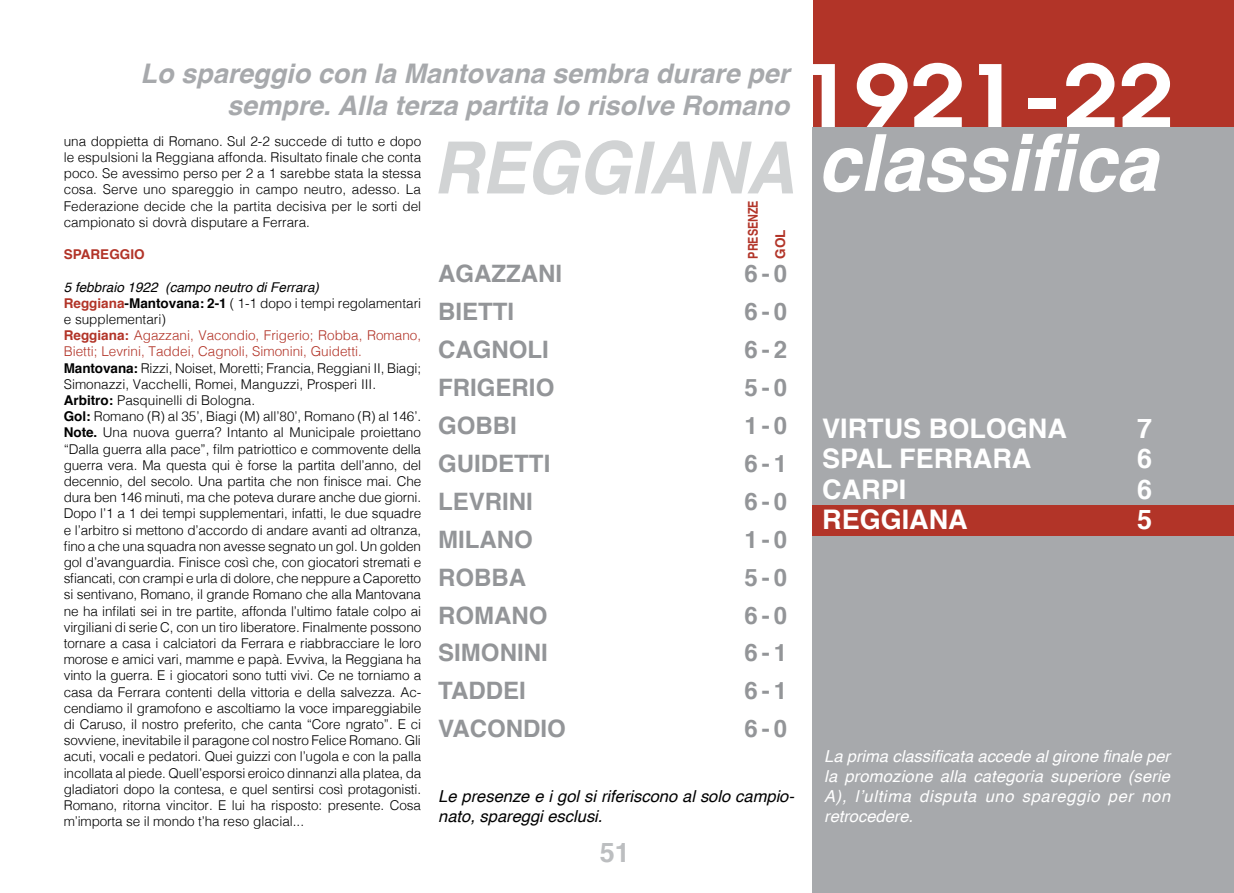
<style>
.page{position:relative;width:1234px;height:893px;background:#fff}
.page>*{position:absolute;margin:0;border:0;box-sizing:border-box;transform-origin:0 0}
.t1{font:600 86.55px "Avant Garde";color:#fff;scale:1.14 1}
.t2{font:italic 700 78.6px "Helvetica";color:#fff;scale:.96 1}
.t3{font:italic 700 72px "Helvetica";color:#d1d3d4;scale:.93 1}
.t4{font:italic 700 27px/32.4px "Helvetica";color:#a7a9ac;text-align:right}
.t5{font:700 27px "Helvetica";color:#fff}
.t6{font:700 27px "Helvetica";color:#bcbec0}
.t7{font:700 24px "Helvetica";color:#939598}
.t8{font:italic 16.5px/19.8px "Helvetica";letter-spacing:.04em;color:#fff;text-align:justify}
.t9{font:italic 16.5px/19.8px "Helvetica";color:#000}
.t10{font:300 13.5px/16.2px "Helvetica";letter-spacing:-.01em;color:#000;text-align:justify}
.t11{font:700 13.5px "Helvetica";color:#b23428}
.t12{font:700 13.5px "Helvetica";color:#b23428;scale:.8 1}
.s1{font-weight:400;font-style:italic}
.s2{font-weight:700;color:#b23428}
.s3{font-weight:700}
.s4{color:#b23428}
</style>
<div class="page">
<div style="left:812px;top:0;width:421px;height:128px;background:#b23428"></div>
<div style="left:812px;top:128px;width:421px;height:765px;background:#a7a9ac"></div>
<div style="left:812px;top:505px;width:421px;height:30px;background:#b23428"></div>
<h3 class="t4" style="left:141px;top:57px;width:650px">Lo spareggio con la Mantovana sembra durare per sempre. Alla terza partita lo risolve Romano</h3>
<p class="t10" style="left:64px;top:132px;width:359px">una doppietta di Romano. Sul 2-2 succede di tutto e dopo le espulsioni la Reggiana affonda. Risultato finale che conta poco. Se avessimo perso per 2 a 1 sarebbe stata la stessa cosa. Serve uno spareggio in campo neutro, adesso. La Federazione decide che la partita decisiva per le sorti del campionato si dovrà disputare a Ferrara.</p>
<p class="t11" style="left:64px;top:243px;width:27px">SPAREGGIO</p>
<p class="t10" style="left:64px;top:278px;width:359px;text-align:left"><span class="s1">5 febbraio 1922 (campo neutro di Ferrara)<br></span><span class="s2">REGGIANA</span><span class="s3">-MANTOVANA: 2-1</span> ( 1-1 dopo i tempi regolamentari e supplementari)<br><span class="s2">REGGIANA:</span> <span class="s4">Agazzani, Vacondio, Frigerio; Robba, Romano, Bietti; Levrini, Taddei, Cagnoli, Simonini, Guidetti.<br></span><span class="s3">MANTOVANA:</span> Rizzi, Noiset, Moretti; Francia, Reggiani II, Biagi; Simonazzi, Vacchelli, Romei, Manguzzi, Prosperi III.<br><span class="s3">ARBITRO:</span> Pasquinelli di Bologna.<br><span class="s3">GOL:</span> Romano (R) al 35’, Biagi (M) all’80’, Romano (R) al 146’.<br><span class="s3">NOTE.</span> Una nuova guerra? Intanto al Municipale proiettano “Dalla guerra alla pace”, film patriottico e commovente della guerra vera. Ma questa qui è forse la partita dell’anno, del decennio, del secolo. Una partita che non finisce mai. Che dura ben 146 minuti, ma che poteva durare anche due giorni.<br>Dopo l’1 a 1 dei tempi supplementari, infatti, le due squadre e l’arbitro si mettono d’accordo di andare avanti ad oltranza, fino a che una squadra non avesse segnato un gol. Un golden gol d’avanguardia. Finisce così che, con giocatori stremati e sfiancati, con crampi e urla di dolore, che neppure a Caporetto si sentivano, Romano, il grande Romano che alla Mantovana ne ha infilati sei in tre partite, affonda l’ultimo fatale colpo ai virgiliani di serie C, con un tiro liberatore. Finalmente possono tornare a casa i calciatori da Ferrara e riabbracciare le loro morose e amici vari, mamme e papà. Evviva, la Reggiana ha vinto la guerra. E i giocatori sono tutti vivi. Ce ne torniamo a casa da Ferrara contenti della vittoria e della salvezza. Ac&shy;cendiamo il gramofono e ascoltiamo la voce impareggiabile di Caruso, il nostro preferito, che canta “Core ngrato”. E ci sovviene, inevitabile il paragone col nostro Felice Romano. Gli acuti, vocali e pedatori. Quei guizzi con l’ugola e con la palla incollata al piede. Quell’esporsi eroico dinnanzi alla platea, da gladiatori dopo la contesa, e quel sentirsi così protagonisti.<br>Romano, ritorna vincitor. E lui ha risposto: presente. Cosa m’importa se il mondo t’ha reso glacial...</p>
<h3 class="t3" style="left:433px;top:109px;width:390px">REGGIANA</h3>
<p class="t12" style="left:742px;top:259px;width:73px;rotate:-90deg">PRESENZE</p>
<h3 class="t7" style="left:438px;top:254px;width:94px">AGAZZANI</h3>
<h3 class="t7" style="left:744px;top:254px;width:44px">6-0</h3>
<h3 class="t7" style="left:438px;top:292px;width:78px">BIETTI</h3>
<h3 class="t7" style="left:744px;top:292px;width:44px">6-0</h3>
<h3 class="t7" style="left:438px;top:330px;width:36px">CAGNO</h3>
<h3 class="t7" style="left:527px;top:330px;width:19px">LI</h3>
<h3 class="t7" style="left:744px;top:330px;width:44px">6-2</h3>
<h3 class="t7" style="left:438px;top:368px;width:118px">FRIGERIO</h3>
<h3 class="t7" style="left:744px;top:368px;width:44px">5-0</h3>
<h3 class="t7" style="left:438px;top:406px;width:34px">GOBBI</h3>
<h3 class="t7" style="left:744px;top:406px;width:44px">1-0</h3>
<h3 class="t7" style="left:438px;top:444px;width:110px">GUIDETTI</h3>
<h3 class="t7" style="left:744px;top:444px;width:44px">6-1</h3>
<h3 class="t7" style="left:438px;top:482px;width:96px">LEVRINI</h3>
<h3 class="t7" style="left:744px;top:482px;width:44px">6-0</h3>
<h3 class="t7" style="left:438px;top:520px;width:56px">MILANO</h3>
<h3 class="t7" style="left:744px;top:520px;width:44px">1-0</h3>
<h3 class="t7" style="left:438px;top:558px;width:33px">ROBBA</h3>
<h3 class="t7" style="left:744px;top:558px;width:44px">5-0</h3>
<h3 class="t7" style="left:438px;top:596px;width:34px">ROMANO</h3>
<h3 class="t7" style="left:744px;top:596px;width:44px">6-0</h3>
<h3 class="t7" style="left:438px;top:634px;width:30px">SIMONINI</h3>
<h3 class="t7" style="left:744px;top:634px;width:44px">6-1</h3>
<h3 class="t7" style="left:438px;top:672px;width:15px">TADDEI</h3>
<h3 class="t7" style="left:744px;top:672px;width:44px">6-1</h3>
<h3 class="t7" style="left:438px;top:710px;width:32px">VACONDIO</h3>
<h3 class="t7" style="left:744px;top:710px;width:44px">6-0</h3>
<p class="t11" style="left:769px;top:259px;width:31px;rotate:-90deg">GOL</p>
<p class="t9" style="left:438px;top:787px;width:357px">Le presenze e i gol si riferiscono al solo campio&shy;nato, spareggi esclusi.</p>
<h3 class="t6" style="left:599px;top:831px;width:32px">51</h3>
<h1 class="t1" style="left:798px;top:40px;width:330px">1921-22</h1>
<h2 class="t2" style="left:817px;top:98px;width:355px">classifica</h2>
<h3 class="t5" style="left:822px;top:407px;width:181px">VIRTUS BOLOGNA</h3>
<h3 class="t5" style="left:1136px;top:407px;width:17px">7</h3>
<h3 class="t5" style="left:822px;top:437px;width:114px">SPAL FERRARA</h3>
<h3 class="t5" style="left:1136px;top:437px;width:17px">6</h3>
<h3 class="t5" style="left:822px;top:467px;width:82px">CARPI</h3>
<h3 class="t5" style="left:1136px;top:467px;width:17px">6</h3>
<h3 class="t5" style="left:822px;top:498px;width:36px">REGGIANA</h3>
<h3 class="t5" style="left:1136px;top:498px;width:17px">5</h3>
<p class="t8" style="left:824px;top:747px;width:347px">La prima classificata accede al girone finale per la promozione alla categoria superiore (serie A), l’ultima disputa uno spareggio per non retrocedere.</p>
</div>
